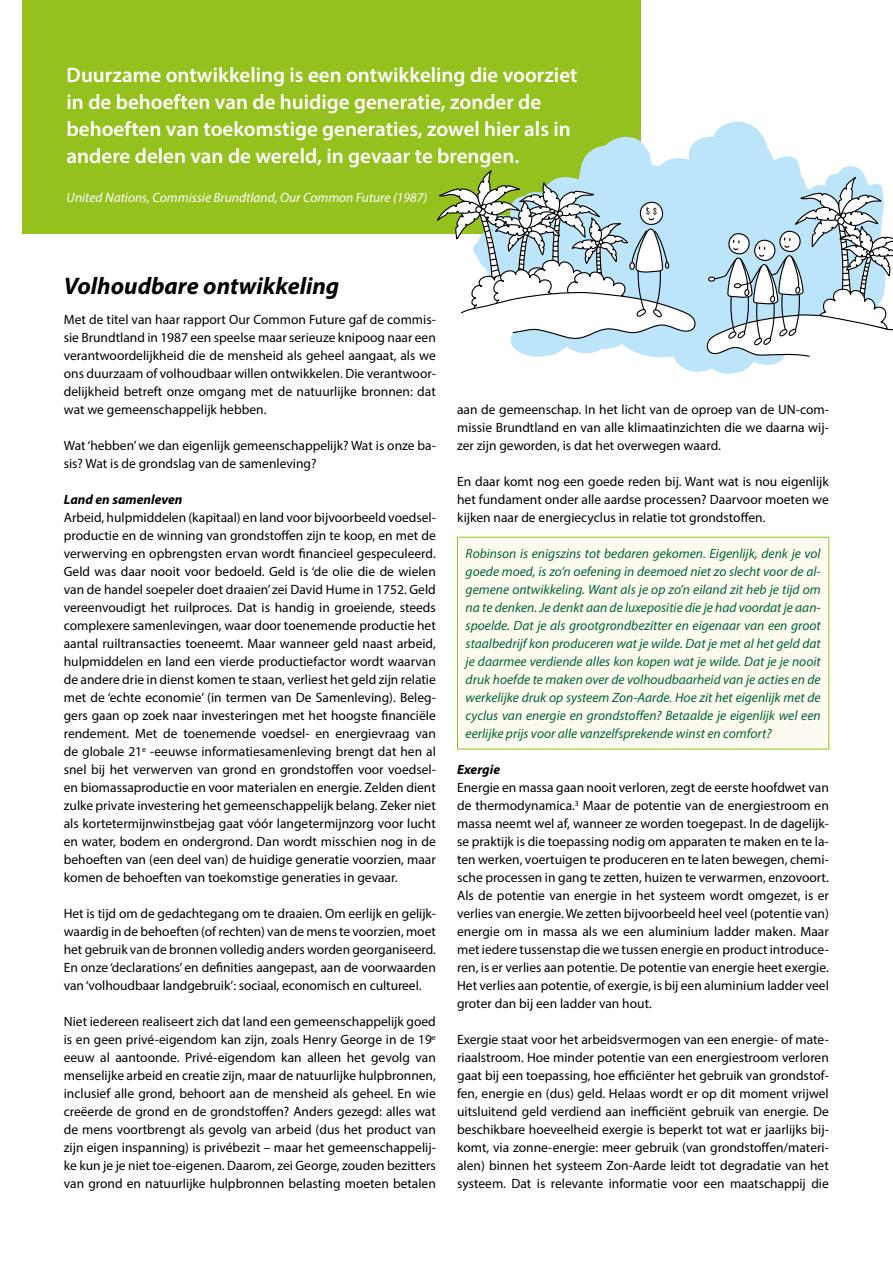
<style>
.page{position:relative;width:893px;height:1263px;background:#fff}
.page>*{position:absolute;margin:0;border:0;box-sizing:border-box;transform-origin:0 0}
.t1{font:italic 700 24px "Myriad Pro";color:#000}
.t2{font:600 21px/27px "Myriad Pro";color:#fff}
.t3{font:13.5px/18px "Myriad Pro";color:#000;text-align:justify}
.t4{font:italic 13.5px/18px "Myriad Pro";color:#006533;text-align:justify}
.t5{font:italic 13.5px "Myriad Pro";color:#fff}
.t6{font:italic 700 13.5px "Myriad Pro";color:#000}
</style>
<div class="page">
<div style="left:457px;top:537px;width:372px;height:212px;background:#fdfaf1;border:1px solid #95c11f"></div>
<div style="left:23px;top:0;width:618px;height:234px;background:#95c11f"></div>
<svg style="left:510px;top:121px;width:353px;height:253px"></svg>
<svg style="left:437px;top:144px;width:260px;height:196px"></svg>
<svg style="left:705px;top:173px;width:188px;height:185px"></svg>
<h2 class="t2" style="left:67px;top:61px;width:512px">Duurzame ontwikkeling is een ontwikkeling die voorziet in de behoeften van de huidige generatie, zonder de behoeften van toekomstige generaties, zowel hier als in andere delen van de wereld, in gevaar te brengen.</h2>
<p class="t5" style="left:67px;top:189px;width:362px">United Nations, Commissie Brundtland, Our Common Future (1987)</p>
<h1 class="t1" style="left:64px;top:271px;width:277px">Volhoudbare ontwikkeling</h1>
<p class="t3" style="left:64px;top:310px;width:374px">Met de titel van haar rapport Our Common Future gaf de commis&shy;sie Brundtland in 1987 een speelse maar serieuze knipoog naar een verantwoordelijkheid die de mensheid als geheel aangaat, als we ons duurzaam of volhoudbaar willen ontwikkelen. Die verantwoor&shy;delijkheid betreft onze omgang met de natuurlijke bronnen: dat wat we gemeenschappelijk hebben.</p>
<p class="t3" style="left:64px;top:436px;width:374px">Wat ‘hebben’ we dan eigenlijk gemeenschappelijk? Wat is onze ba&shy;sis? Wat is de grondslag van de samenleving?</p>
<p class="t6" style="left:64px;top:491px;width:120px">Land en samenleven</p>
<p class="t3" style="left:64px;top:508px;width:374px">Arbeid, hulpmiddelen (kapitaal) en land voor bijvoorbeeld voedsel&shy;productie en de winning van grondstoffen zijn te koop, en met de verwerving en opbrengsten ervan wordt financieel gespeculeerd.<br>Geld was daar nooit voor bedoeld. Geld is ‘de olie die de wielen van de handel soepeler doet draaien’ zei David Hume in 1752. Geld vereenvoudigt het ruilproces. Dat is handig in groeiende, steeds complexere samenlevingen, waar door toenemende productie het aantal ruiltransacties toeneemt. Maar wanneer geld naast arbeid, hulpmiddelen en land een vierde productiefactor wordt waarvan de andere drie in dienst komen te staan, verliest het geld zijn relatie met de ‘echte economie’ (in termen van De Samenleving). Beleg&shy;gers gaan op zoek naar investeringen met het hoogste financiële rendement. Met de toenemende voedsel- en energievraag van de globale 21<sup>e</sup> -eeuwse informatiesamenleving brengt dat hen al snel bij het verwerven van grond en grondstoffen voor voedsel&shy;en biomassaproductie en voor materialen en energie. Zelden dient zulke private investering het gemeenschappelijk belang. Zeker niet als kortetermijnwinstbejag gaat vóór langetermijnzorg voor lucht en water, bodem en ondergrond. Dan wordt misschien nog in de behoeften van (een deel van) de huidige generatie voorzien, maar komen de behoeften van toekomstige generaties in gevaar.</p>
<p class="t3" style="left:64px;top:904px;width:374px">Het is tijd om de gedachtegang om te draaien. Om eerlijk en gelijk&shy;waardig in de behoeften (of rechten) van de mens te voorzien, moet het gebruik van de bronnen volledig anders worden georganiseerd.<br>En onze ‘declarations’ en definities aangepast, aan de voorwaarden van ‘volhoudbaar landgebruik’: sociaal, economisch en cultureel.</p>
<p class="t3" style="left:64px;top:1012px;width:374px">Niet iedereen realiseert zich dat land een gemeenschappelijk goed is en geen privé-eigendom kan zijn, zoals Henry George in de 19<sup>e </sup>eeuw al aantoonde. Privé-eigendom kan alleen het gevolg van menselijke arbeid en creatie zijn, maar de natuurlijke hulpbronnen, inclusief alle grond, behoort aan de mensheid als geheel. En wie creëerde de grond en de grondstoffen? Anders gezegd: alles wat de mens voortbrengt als gevolg van arbeid (dus het product van zijn eigen inspanning) is privébezit – maar het gemeenschappelij&shy;ke kun je je niet toe-eigenen. Daarom, zei George, zouden bezitters van grond en natuurlijke hulpbronnen belasting moeten betalen</p>
<p class="t3" style="left:457px;top:400px;width:373px">aan de gemeenschap. In het licht van de oproep van de UN-com&shy;missie Brundtland en van alle klimaatinzichten die we daarna wij&shy;zer zijn geworden, is dat het overwegen waard.</p>
<p class="t3" style="left:457px;top:472px;width:373px">En daar komt nog een goede reden bij. Want wat is nou eigenlijk het fundament onder alle aardse processen? Daarvoor moeten we kijken naar de energiecyclus in relatie tot grondstoffen.</p>
<p class="t4" style="left:466px;top:544px;width:357px">Robinson is enigszins tot bedaren gekomen. Eigenlijk, denk je vol goede moed, is zo’n oefening in deemoed niet zo slecht voor de al&shy;gemene ontwikkeling. Want als je op zo’n eiland zit heb je tijd om na te denken. Je denkt aan de luxepositie die je had voordat je aan&shy;spoelde. Dat je als grootgrondbezitter en eigenaar van een groot staalbedrijf kon produceren wat je wilde. Dat je met al het geld dat je daarmee verdiende alles kon kopen wat je wilde. Dat je je nooit druk hoefde te maken over de volhoudbaarheid van je acties en de werkelijke druk op systeem Zon-Aarde. Hoe zit het eigenlijk met de cyclus van energie en grondstoffen? Betaalde je eigenlijk wel een eerlijke prijs voor alle vanzelfsprekende winst en comfort?</p>
<p class="t6" style="left:457px;top:761px;width:45px">Exergie</p>
<p class="t3" style="left:457px;top:778px;width:373px">Energie en massa gaan nooit verloren, zegt de eerste hoofdwet van de thermodynamica.<sup>3</sup> Maar de potentie van de energiestroom en massa neemt wel af, wanneer ze worden toegepast. In de dagelijk&shy;se praktijk is die toepassing nodig om apparaten te maken en te la&shy;ten werken, voertuigen te produceren en te laten bewegen, chemi&shy;sche processen in gang te zetten, huizen te verwarmen, enzovoort.<br>Als de potentie van energie in het systeem wordt omgezet, is er verlies van energie. We zetten bijvoorbeeld heel veel (potentie van) energie om in massa als we een aluminium ladder maken. Maar met iedere tussenstap die we tussen energie en product introduce&shy;ren, is er verlies aan potentie. De potentie van energie heet exergie.<br>Het verlies aan potentie, of exergie, is bij een aluminium ladder veel groter dan bij een ladder van hout.</p>
<p class="t3" style="left:457px;top:1030px;width:373px">Exergie staat voor het arbeidsvermogen van een energie- of mate&shy;riaalstroom. Hoe minder potentie van een energiestroom verloren gaat bij een toepassing, hoe efficiënter het gebruik van grondstof&shy;fen, energie en (dus) geld. Helaas wordt er op dit moment vrijwel uitsluitend geld verdiend aan inefficiënt gebruik van energie. De beschikbare hoeveelheid exergie is beperkt tot wat er jaarlijks bij&shy;komt, via zonne-energie: meer gebruik (van grondstoffen/materi&shy;alen) binnen het systeem Zon-Aarde leidt tot degradatie van het systeem. Dat is relevante informatie voor een maatschappij die</p>
</div>
